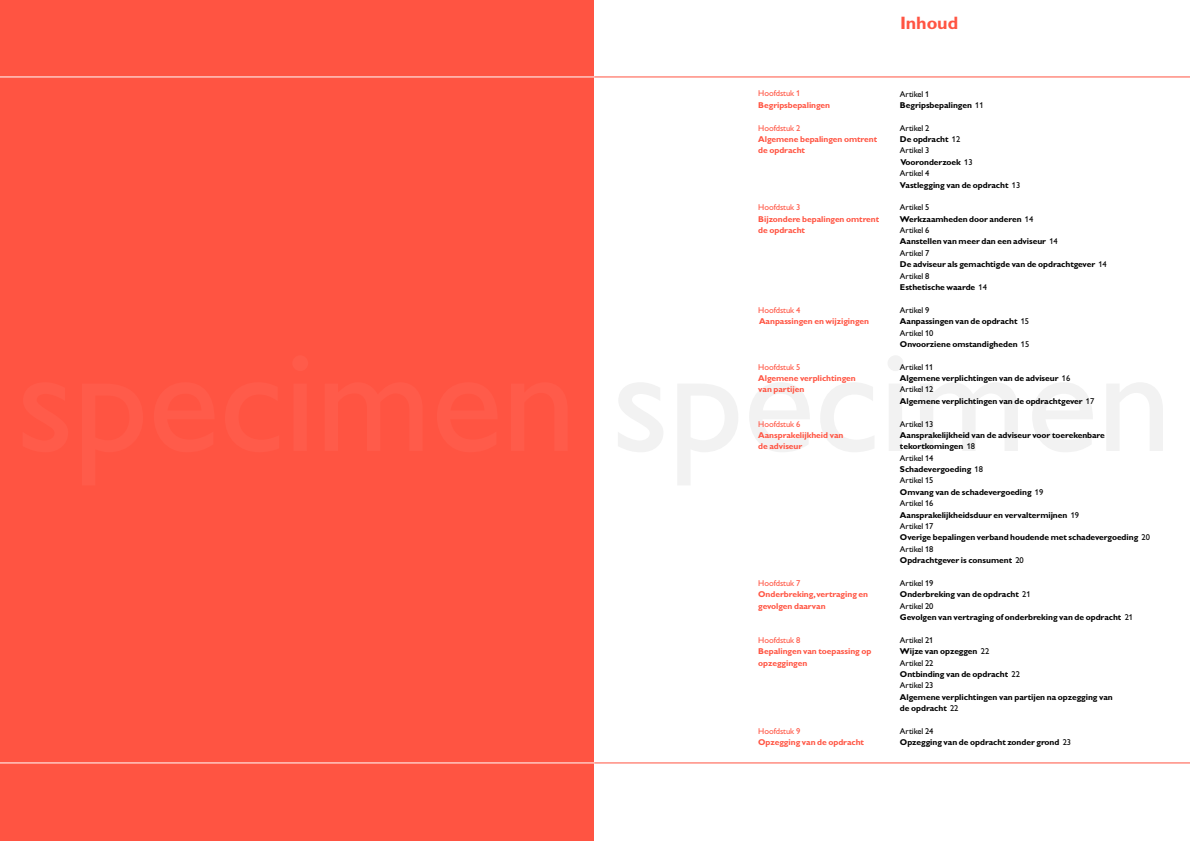
<style>
.page{position:relative;width:1190px;height:841px;background:#fff}
.page>*{position:absolute;margin:0;border:0;box-sizing:border-box;transform-origin:0 0}
.t1{font:700 18px "Gill Alt One";letter-spacing:-.005em;color:#ff5442}
.t2{font:700 8.5px/11.4px "Gill Alt One";letter-spacing:-.005em;color:#000}
.t3{font:700 8.5px/11.4px "Gill Alt One";letter-spacing:-.005em;color:#ff5442}
.t4{font:8.5px "Gill Alt One";letter-spacing:-.005em;color:#ff5442}
.t5{font:8.5px "Gill Alt One";letter-spacing:-.005em;color:#000}
.s1{font-weight:400}
</style>
<div class="page">
<div style="left:0;top:0;width:594px;height:841px;background:#ff5442"></div>
<hr style="left:0;top:77px;width:594px;height:1px;background:#fff">
<hr style="left:0;top:763px;width:594px;height:1px;background:#fff">
<hr style="left:594px;top:77px;width:596px;height:1px;background:#ff5442">
<hr style="left:594px;top:763px;width:596px;height:1px;background:#ff5442">
<h1 class="t1" style="left:900px;top:16px;width:60px">Inhoud</h1>
<p class="t4" style="left:758px;top:90px;width:43px">Hoofdstuk 1</p>
<p class="t3" style="left:758px;top:100px;width:73px">Begripsbepalingen</p>
<p class="t4" style="left:758px;top:125px;width:43px">Hoofdstuk 2</p>
<p class="t3" style="left:758px;top:134px;width:120px">Algemene bepalingen omtrent de opdracht</p>
<p class="t4" style="left:758px;top:204px;width:43px">Hoofdstuk 3</p>
<p class="t3" style="left:758px;top:214px;width:123px">Bijzondere bepalingen omtrent de opdracht</p>
<p class="t4" style="left:758px;top:307px;width:43px">Hoofdstuk 4</p>
<p class="t3" style="left:759px;top:316px;width:112px">Aanpassingen en wijzigingen</p>
<p class="t4" style="left:758px;top:364px;width:43px">Hoofdstuk 5</p>
<p class="t3" style="left:758px;top:373px;width:99px">Algemene verplichtingen van partijen</p>
<p class="t4" style="left:758px;top:420px;width:43px">Hoofdstuk 6</p>
<p class="t3" style="left:758px;top:430px;width:87px">Aansprakelijkheid van de adviseur</p>
<p class="t4" style="left:758px;top:580px;width:43px">Hoofdstuk 7</p>
<p class="t3" style="left:758px;top:590px;width:111px">Onderbreking,vertraging en gevolgen daarvan</p>
<p class="t4" style="left:758px;top:637px;width:43px">Hoofdstuk 8</p>
<p class="t3" style="left:758px;top:646px;width:115px">Bepalingen van toepassing op opzeggingen</p>
<p class="t4" style="left:758px;top:728px;width:43px">Hoofdstuk 9</p>
<p class="t3" style="left:758px;top:737px;width:107px">Opzegging van de opdracht</p>
<p class="t2" style="left:900px;top:89px;width:85px"><span class="s1">Artikel 1<br></span>Begripsbepalingen <span class="s1">11</span></p>
<p class="t2" style="left:900px;top:123px;width:122px"><span class="s1">Artikel 2<br></span>De opdracht <span class="s1">12<br>Artikel 3<br></span>Vooronderzoek <span class="s1">13<br>Artikel 4<br></span>Vastlegging van de opdracht <span class="s1">13</span></p>
<p class="t2" style="left:900px;top:203px;width:208px"><span class="s1">Artikel 5<br></span>Werkzaamheden door anderen <span class="s1">14<br>Artikel 6<br></span>Aanstellen van meer dan een adviseur <span class="s1">14<br>Artikel 7<br></span>De adviseur als gemachtigde van de opdrachtgever <span class="s1">14<br>Artikel 8<br></span>Esthetische waarde <span class="s1">14</span></p>
<p class="t2" style="left:900px;top:305px;width:131px"><span class="s1">Artikel 9<br></span>Aanpassingen van de opdracht <span class="s1">15<br>Artikel 10<br></span>Onvoorziene omstandigheden <span class="s1">15</span></p>
<p class="t2" style="left:900px;top:362px;width:196px"><span class="s1">Artikel 11<br></span>Algemene verplichtingen van de adviseur <span class="s1">16<br>Artikel 12<br></span>Algemene verplichtingen van de opdrachtgever <span class="s1">17</span></p>
<p class="t5" style="left:900px;top:420px;width:35px">Artikel 13</p>
<p class="t2" style="left:900px;top:430px;width:252px">Aansprakelijkheid van de adviseur voor toerekenbare tekortkomingen <span class="s1">18<br>Artikel 14<br></span>Schadevergoeding <span class="s1">18<br>Artikel 15<br></span>Omvang van de schadevergoeding <span class="s1">19<br>Artikel 16<br></span>Aansprakelijkheidsduur en vervaltermijnen <span class="s1">19<br>Artikel 17<br></span>Overige bepalingen verband houdende met schadevergoeding <span class="s1">20<br>Artikel 18<br></span>Opdrachtgever is consument <span class="s1">20</span></p>
<p class="t2" style="left:900px;top:578px;width:235px"><span class="s1">Artikel 19<br></span>Onderbreking van de opdracht <span class="s1">21<br>Artikel 20<br></span>Gevolgen van vertraging of onderbreking van de opdracht <span class="s1">21</span></p>
<p class="t2" style="left:900px;top:635px;width:121px"><span class="s1">Artikel 21<br></span>Wijze van opzeggen <span class="s1">22<br>Artikel 22<br></span>Ontbinding van de opdracht <span class="s1">22<br>Artikel 23</span></p>
<p class="t2" style="left:900px;top:692px;width:214px">Algemene verplichtingen van partijen na opzegging van de opdracht <span class="s1">22</span></p>
<p class="t2" style="left:900px;top:726px;width:173px"><span class="s1">Artikel 24<br></span>Opzegging van de opdracht zonder grond <span class="s1">23</span></p>
</div>
